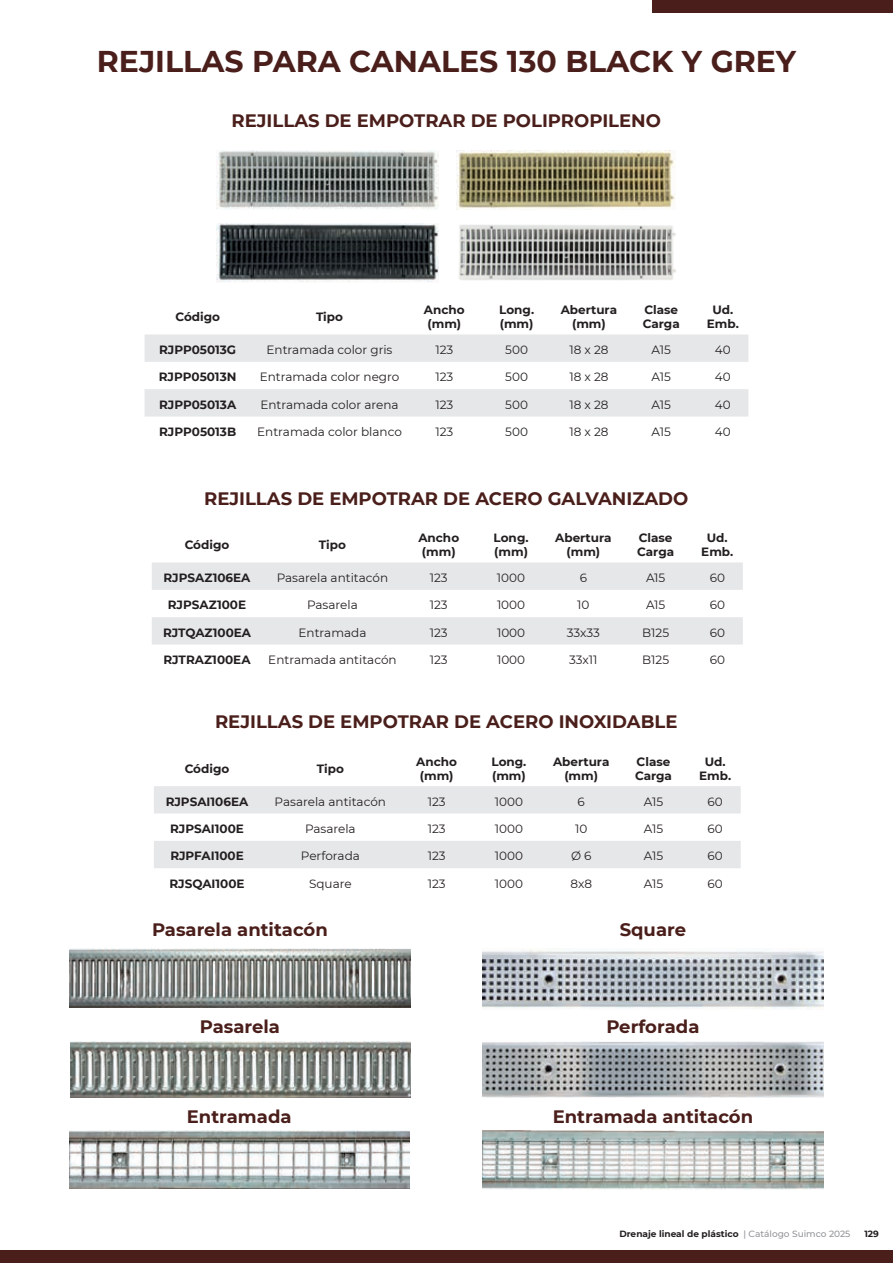
<style>
.page{position:relative;width:893px;height:1263px;background:#fff}
.page>*{position:absolute;margin:0;border:0;box-sizing:border-box;transform-origin:0 0}
.t1{font:700 30px "Montserrat";color:#4a1e1a}
.t2{font:700 18px "Montserrat";color:#4a1e1a}
.t3{font:12px "Montserrat";color:#231f20}
.t4{font:700 12px/14.4px "Montserrat";color:#231f20}
.t5{font:700 9px "Montserrat";color:#231f20}
.s1{font-weight:500;color:#939598}
</style>
<div class="page">
<div style="left:0;top:1250px;width:893px;height:13px;background:#4a1e1a"></div>
<div style="left:653px;top:0;width:240px;height:13px;background:#4a1e1a"></div>
<svg style="left:145px;top:334px;width:603px;height:82px;fill:#e6e7e9"></svg>
<svg style="left:152px;top:562px;width:591px;height:82px;fill:#e6e7e9"></svg>
<svg style="left:154px;top:786px;width:587px;height:82px;fill:#e6e7e9"></svg>
<img style="left:483px;top:949px;width:340px;height:60px">
<img style="left:70px;top:1042px;width:340px;height:55px">
<img style="left:69px;top:1130px;width:340px;height:58px">
<img style="left:483px;top:1130px;width:340px;height:59px">
<img style="left:70px;top:949px;width:340px;height:58px">
<img style="left:483px;top:1042px;width:340px;height:56px">
<img style="left:456px;top:150px;width:220px;height:59px">
<img style="left:216px;top:150px;width:223px;height:59px">
<img style="left:216px;top:223px;width:223px;height:59px">
<img style="left:459px;top:224px;width:217px;height:56px">
<h1 class="t1" style="left:97px;top:39px;width:701px">REJILLAS PARA CANALES 130 BLACK Y GREY</h1>
<h2 class="t2" style="left:232px;top:108px;width:431px">REJILLAS DE EMPOTRAR DE POLIPROPILENO</h2>
<p class="t4" style="left:175px;top:309px;width:46px">Código</p>
<p class="t4" style="left:316px;top:309px;width:29px">Tipo</p>
<p class="t4" style="left:424px;top:302px;width:42px">Ancho (mm)</p>
<p class="t4" style="left:499px;top:302px;width:36px">Long. (mm)</p>
<p class="t4" style="left:561px;top:302px;width:58px;text-align:center">Abertura (mm)</p>
<p class="t4" style="left:643px;top:302px;width:39px">Clase<br>Carga</p>
<p class="t4" style="left:707px;top:302px;width:33px;text-align:center">Ud.<br>Emb.</p>
<p class="t4" style="left:159px;top:342px;width:79px">RJPP05013G</p>
<p class="t3" style="left:267px;top:341px;width:127px">Entramada color gris</p>
<p class="t3" style="left:435px;top:341px;width:19px">123</p>
<p class="t3" style="left:505px;top:341px;width:24px">500</p>
<p class="t3" style="left:569px;top:341px;width:41px">18 x 28</p>
<p class="t3" style="left:652px;top:341px;width:21px">A15</p>
<p class="t3" style="left:715px;top:341px;width:17px">40</p>
<p class="t4" style="left:159px;top:369px;width:79px">RJPP05013N</p>
<p class="t3" style="left:260px;top:369px;width:141px">Entramada color negro</p>
<p class="t3" style="left:435px;top:369px;width:19px">123</p>
<p class="t3" style="left:505px;top:369px;width:24px">500</p>
<p class="t3" style="left:569px;top:369px;width:41px">18 x 28</p>
<p class="t3" style="left:652px;top:369px;width:21px">A15</p>
<p class="t3" style="left:715px;top:369px;width:17px">40</p>
<p class="t4" style="left:159px;top:397px;width:79px">RJPP05013A</p>
<p class="t3" style="left:260px;top:396px;width:140px">Entramada color arena</p>
<p class="t3" style="left:435px;top:396px;width:19px">123</p>
<p class="t3" style="left:505px;top:396px;width:24px">500</p>
<p class="t3" style="left:569px;top:396px;width:41px">18 x 28</p>
<p class="t3" style="left:652px;top:396px;width:21px">A15</p>
<p class="t3" style="left:715px;top:396px;width:17px">40</p>
<p class="t4" style="left:159px;top:424px;width:78px">RJPP05013B</p>
<p class="t3" style="left:257px;top:423px;width:146px">Entramada color blanco</p>
<p class="t3" style="left:435px;top:423px;width:19px">123</p>
<p class="t3" style="left:505px;top:423px;width:24px">500</p>
<p class="t3" style="left:569px;top:423px;width:41px">18 x 28</p>
<p class="t3" style="left:652px;top:423px;width:21px">A15</p>
<p class="t3" style="left:715px;top:423px;width:17px">40</p>
<h2 class="t2" style="left:204px;top:485px;width:486px">REJILLAS DE EMPOTRAR DE ACERO GALVANIZADO</h2>
<p class="t4" style="left:185px;top:537px;width:46px">Código</p>
<p class="t4" style="left:319px;top:537px;width:29px">Tipo</p>
<p class="t4" style="left:418px;top:530px;width:42px">Ancho (mm)</p>
<p class="t4" style="left:494px;top:530px;width:36px">Long. (mm)</p>
<p class="t4" style="left:555px;top:530px;width:58px;text-align:center">Abertura (mm)</p>
<p class="t4" style="left:637px;top:530px;width:39px">Clase<br>Carga</p>
<p class="t4" style="left:701px;top:530px;width:33px;text-align:center">Ud.<br>Emb.</p>
<p class="t4" style="left:164px;top:570px;width:88px">RJPSAZ106EA</p>
<p class="t3" style="left:277px;top:569px;width:113px">Pasarela antitacón</p>
<p class="t3" style="left:430px;top:569px;width:19px">123</p>
<p class="t3" style="left:497px;top:569px;width:30px">1000</p>
<p class="t3" style="left:580px;top:569px;width:9px">6</p>
<p class="t3" style="left:646px;top:569px;width:21px">A15</p>
<p class="t3" style="left:710px;top:569px;width:17px">60</p>
<p class="t4" style="left:168px;top:597px;width:80px">RJPSAZ100E</p>
<p class="t3" style="left:307px;top:597px;width:52px">Pasarela</p>
<p class="t3" style="left:430px;top:597px;width:19px">123</p>
<p class="t3" style="left:497px;top:597px;width:30px">1000</p>
<p class="t3" style="left:577px;top:597px;width:14px">10</p>
<p class="t3" style="left:646px;top:597px;width:21px">A15</p>
<p class="t3" style="left:710px;top:597px;width:17px">60</p>
<p class="t4" style="left:163px;top:625px;width:90px">RJTQAZ100EA</p>
<p class="t3" style="left:299px;top:624px;width:69px">Entramada</p>
<p class="t3" style="left:430px;top:624px;width:19px">123</p>
<p class="t3" style="left:497px;top:624px;width:30px">1000</p>
<p class="t3" style="left:567px;top:624px;width:35px">33x33</p>
<p class="t3" style="left:642px;top:624px;width:28px">B125</p>
<p class="t3" style="left:710px;top:624px;width:17px">60</p>
<p class="t4" style="left:164px;top:652px;width:89px">RJTRAZ100EA</p>
<p class="t3" style="left:268px;top:651px;width:130px">Entramada antitacón</p>
<p class="t3" style="left:430px;top:651px;width:19px">123</p>
<p class="t3" style="left:497px;top:651px;width:30px">1000</p>
<p class="t3" style="left:569px;top:651px;width:30px">33x11</p>
<p class="t3" style="left:642px;top:651px;width:28px">B125</p>
<p class="t3" style="left:710px;top:651px;width:17px">60</p>
<h2 class="t2" style="left:215px;top:709px;width:464px">REJILLAS DE EMPOTRAR DE ACERO INOXIDABLE</h2>
<p class="t4" style="left:185px;top:761px;width:46px">Código</p>
<p class="t4" style="left:317px;top:761px;width:29px">Tipo</p>
<p class="t4" style="left:416px;top:754px;width:42px">Ancho (mm)</p>
<p class="t4" style="left:491px;top:754px;width:36px">Long. (mm)</p>
<p class="t4" style="left:553px;top:754px;width:58px;text-align:center">Abertura (mm)</p>
<p class="t4" style="left:635px;top:754px;width:39px">Clase<br>Carga</p>
<p class="t4" style="left:699px;top:754px;width:33px;text-align:center">Ud.<br>Emb.</p>
<p class="t4" style="left:166px;top:793px;width:84px">RJPSAI106EA</p>
<p class="t3" style="left:275px;top:793px;width:113px">Pasarela antitacón</p>
<p class="t3" style="left:428px;top:793px;width:19px">123</p>
<p class="t3" style="left:495px;top:793px;width:30px">1000</p>
<p class="t3" style="left:578px;top:793px;width:9px">6</p>
<p class="t3" style="left:644px;top:793px;width:21px">A15</p>
<p class="t3" style="left:708px;top:793px;width:17px">60</p>
<p class="t4" style="left:170px;top:821px;width:75px">RJPSAI100E</p>
<p class="t3" style="left:305px;top:820px;width:52px">Pasarela</p>
<p class="t3" style="left:428px;top:820px;width:19px">123</p>
<p class="t3" style="left:495px;top:820px;width:30px">1000</p>
<p class="t3" style="left:575px;top:820px;width:14px">10</p>
<p class="t3" style="left:644px;top:820px;width:21px">A15</p>
<p class="t3" style="left:708px;top:820px;width:17px">60</p>
<p class="t4" style="left:170px;top:848px;width:75px">RJPFAI100E</p>
<p class="t3" style="left:301px;top:848px;width:61px">Perforada</p>
<p class="t3" style="left:428px;top:848px;width:19px">123</p>
<p class="t3" style="left:495px;top:848px;width:30px">1000</p>
<p class="t3" style="left:571px;top:848px;width:22px">Ø 6</p>
<p class="t3" style="left:644px;top:848px;width:21px">A15</p>
<p class="t3" style="left:708px;top:848px;width:17px">60</p>
<p class="t4" style="left:170px;top:876px;width:77px">RJSQAI100E</p>
<p class="t3" style="left:309px;top:875px;width:44px">Square</p>
<p class="t3" style="left:428px;top:875px;width:19px">123</p>
<p class="t3" style="left:495px;top:875px;width:30px">1000</p>
<p class="t3" style="left:570px;top:875px;width:23px">8x8</p>
<p class="t3" style="left:644px;top:875px;width:21px">A15</p>
<p class="t3" style="left:708px;top:875px;width:17px">60</p>
<h2 class="t2" style="left:152px;top:917px;width:177px">Pasarela antitacón</h2>
<h2 class="t2" style="left:620px;top:917px;width:68px">Square</h2>
<h2 class="t2" style="left:200px;top:1013px;width:82px">Pasarela</h2>
<h2 class="t2" style="left:606px;top:1013px;width:95px">Perforada</h2>
<h2 class="t2" style="left:187px;top:1104px;width:106px">Entramada</h2>
<h2 class="t2" style="left:553px;top:1104px;width:202px">Entramada antitacón</h2>
<p class="t5" style="left:619px;top:1228px;width:233px">Drenaje lineal de plástico <span class="s1">| Catálogo Suimco 2025</span></p>
<p class="t5" style="left:864px;top:1228px;width:16px">129</p>
</div>
